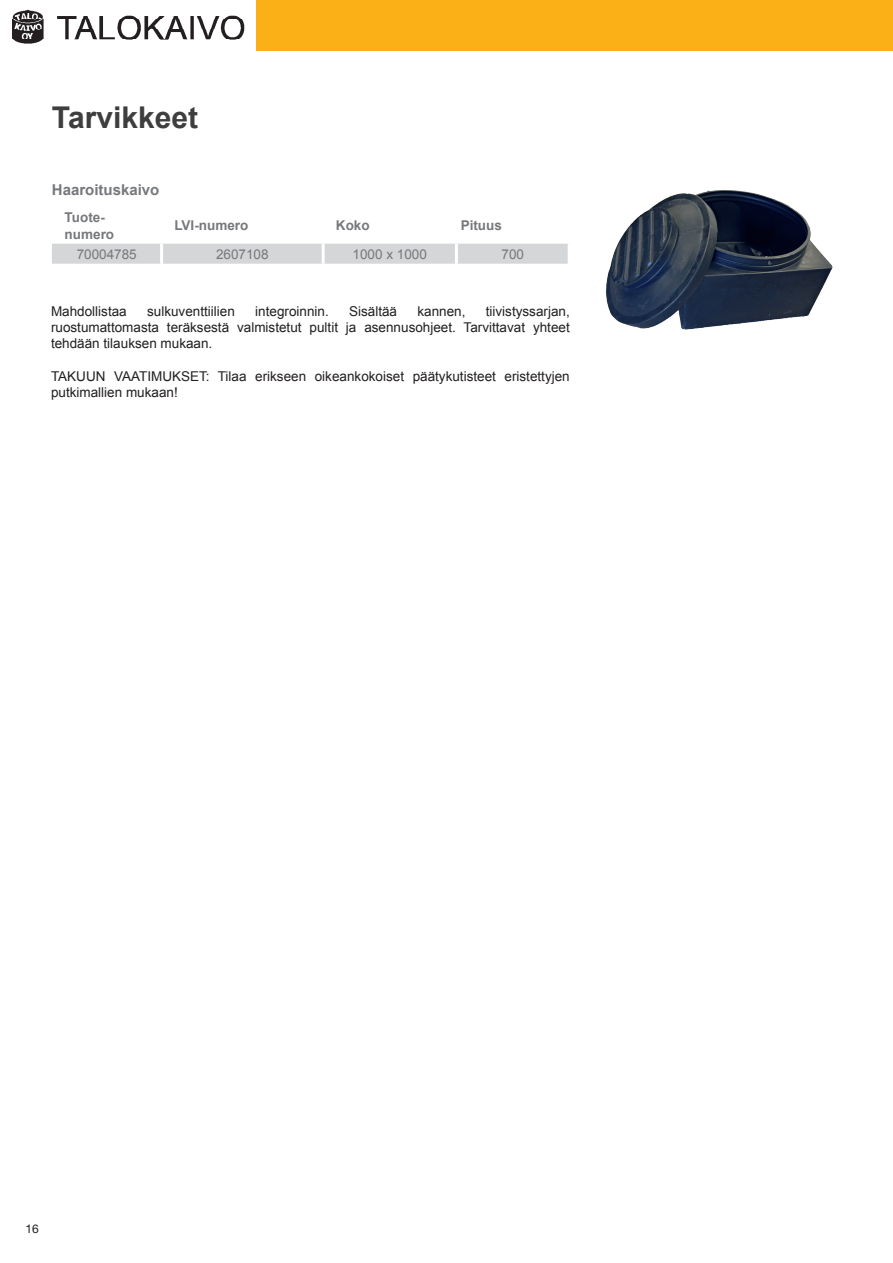
<style>
.page{position:relative;width:893px;height:1263px;background:#fff}
.page>*{position:absolute;margin:0;border:0;box-sizing:border-box;transform-origin:0 0}
.bodytekst{font:700 30px "Arial";color:#3e3e3f}
.tabel_tit_rood{font:700 15px "Arial";color:#76787b}
.bodytekst-2{font:13.5px/16.2px "Arial";color:#231f20;text-align:justify}
.body_tabel{font:700 13.5px "Arial";color:#76787b}
.body_tabel-2{font:13.5px "Arial";color:#76787b}
.t1{font:12px "Helvetica Neue LT Std";color:#231f20}
</style>
<div class="page">
<div style="left:256px;top:0;width:637px;height:51px;background:#fbb017"></div>
<img style="left:13px;top:9px;width:232px;height:35px">
<div style="left:52px;top:244px;width:516px;height:20px;background:#d5d6d8"></div>
<hr style="left:160px;top:244px;width:3px;height:20px;background:#fff">
<hr style="left:322px;top:244px;width:3px;height:20px;background:#fff">
<hr style="left:455px;top:244px;width:3px;height:20px;background:#fff">
<img style="left:606px;top:190px;width:227px;height:140px">
<p class="bodytekst" style="left:52px;top:98px;width:148px">Tarvikkeet</p>
<p class="tabel_tit_rood" style="left:52px;top:179px;width:109px">Haaroituskaivo</p>
<p class="body_tabel" style="left:65px;top:209px;width:42px">Tuote-</p>
<p class="body_tabel" style="left:65px;top:225px;width:51px">numero</p>
<p class="body_tabel" style="left:174px;top:217px;width:76px">LVI-numero</p>
<p class="body_tabel" style="left:336px;top:217px;width:35px">Koko</p>
<p class="body_tabel" style="left:461px;top:217px;width:43px">Pituus</p>
<p class="body_tabel-2" style="left:77px;top:245px;width:62px">70004785</p>
<p class="body_tabel-2" style="left:216px;top:245px;width:54px">2607108</p>
<p class="body_tabel-2" style="left:353px;top:245px;width:76px">1000 x 1000</p>
<p class="body_tabel-2" style="left:501px;top:245px;width:24px">700</p>
<p class="bodytekst-2" style="left:51px;top:303px;width:77px">Mahdollistaa</p>
<p class="bodytekst-2" style="left:147px;top:303px;width:89px">sulkuventtiilien</p>
<p class="bodytekst-2" style="left:255px;top:303px;width:75px">integroinnin.</p>
<p class="bodytekst-2" style="left:349px;top:303px;width:50px">Sisältää</p>
<p class="bodytekst-2" style="left:417px;top:303px;width:50px">kannen,</p>
<p class="bodytekst-2" style="left:51px;top:303px;width:520px;text-indent:435px">tiivistyssarjan, ruostumattomasta teräksestä valmistetut pultit ja asennusohjeet. Tarvittavat yhteet tehdään tilauksen mukaan.</p>
<p class="bodytekst-2" style="left:51px;top:368px;width:520px">TAKUUN VAATIMUKSET: Tilaa erikseen oikeankokoiset päätykutisteet eristettyjen putkimallien mukaan!</p>
<p class="t1" style="left:26px;top:1222px;width:15px">16</p>
</div>
